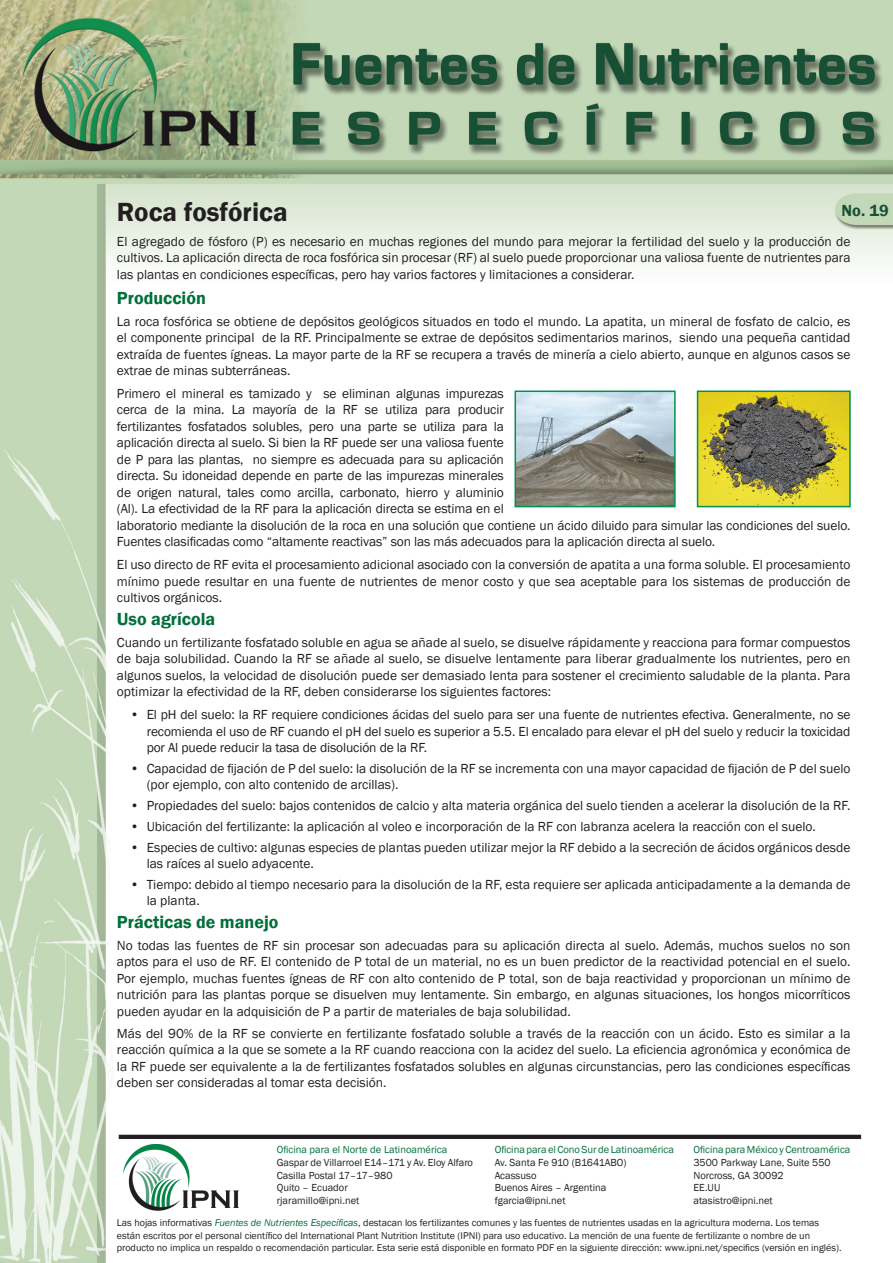
<style>
.page{position:relative;width:893px;height:1263px;background:#fff}
.page>*{position:absolute;margin:0;border:0;box-sizing:border-box;transform-origin:0 0}
.Franklin_Gothic_Demi{font:600 27px "Franklin Gothic";color:#231f20}
.Franklin_Gothic_Book{font:600 18px "Franklin Gothic";color:#006f3a}
.Franklin_Gothic_Demi-2{font:600 16.5px "Franklin Gothic";color:#175035}
.Franklin_Gothic_Book-2{font:13.5px/16.5px "Franklin Gothic";color:#231f20;text-align:justify}
.t1{font:10.5px/12.6px "Franklin Gothic";color:#231f20}
.t2{font:10.5px "Franklin Gothic";color:#006f3a}
.t3{font:10.05px/12px "Franklin Gothic";color:#231f20}
.s1{font-style:italic;color:#006f3a}
</style>
<div class="page">
<img style="left:0;top:0;width:893px;height:1263px">
<img style="left:124px;top:1145px;width:117px;height:65px">
<img style="left:517px;top:393px;width:156px;height:111px">
<div style="left:514px;top:390px;width:162px;height:117px;border:2px solid #009251"></div>
<img style="left:700px;top:393px;width:148px;height:111px">
<div style="left:697px;top:390px;width:154px;height:117px;border:2px solid #009251"></div>
<p class="Franklin_Gothic_Demi" style="left:117px;top:195px;width:172px">Roca fosfórica</p>
<p class="Franklin_Gothic_Demi-2" style="left:841px;top:201px;width:49px">No. 19</p>
<p class="Franklin_Gothic_Book-2" style="left:117px;top:233px;width:735px">El agregado de fósforo (P) es necesario en muchas regiones del mundo para mejorar la fertilidad del suelo y la producción de cultivos. La aplicación directa de roca fosfórica sin procesar (RF) al suelo puede proporcionar una valiosa fuente de nutrientes para las plantas en condiciones específicas, pero hay varios factores y limitaciones a considerar.</p>
<p class="Franklin_Gothic_Book" style="left:117px;top:287px;width:90px">Producción</p>
<p class="Franklin_Gothic_Book-2" style="left:117px;top:313px;width:735px">La roca fosfórica se obtiene de depósitos geológicos situados en todo el mundo. La apatita, un mineral de fosfato de calcio, es el componente principal de la RF. Principalmente se extrae de depósitos sedimentarios marinos, siendo una pequeña cantidad extraída de fuentes ígneas. La mayor parte de la RF se recupera a través de minería a cielo abierto, aunque en algunos casos se extrae de minas subterráneas.</p>
<p class="Franklin_Gothic_Book-2" style="left:117px;top:385px;width:735px;text-align:left">Primero el mineral es tamizado y se eliminan algunas impurezas<br>cerca de la mina. La mayoría de la RF se utiliza para producir<br>fertilizantes fosfatados solubles, pero una parte se utiliza para la<br>aplicación directa al suelo. Si bien la RF puede ser una valiosa fuente<br>de P para las plantas, no siempre es adecuada para su aplicación<br>directa. Su idoneidad depende en parte de las impurezas minerales<br>de origen natural, tales como arcilla, carbonato, hierro y aluminio<br>(Al). La efectividad de la RF para la aplicación directa se estima en el<br>laboratorio mediante la disolución de la roca en una solución que contiene un ácido diluido para simular las condiciones del suelo.<br>Fuentes clasificadas como “altamente reactivas” son las más adecuados para la aplicación directa al suelo.</p>
<p class="Franklin_Gothic_Book-2" style="left:117px;top:557px;width:735px">El uso directo de RF evita el procesamiento adicional asociado con la conversión de apatita a una forma soluble. El procesamiento mínimo puede resultar en una fuente de nutrientes de menor costo y que sea aceptable para los sistemas de producción de cultivos orgánicos.</p>
<p class="Franklin_Gothic_Book" style="left:117px;top:608px;width:100px">Uso agrícola</p>
<p class="Franklin_Gothic_Book-2" style="left:117px;top:634px;width:735px">Cuando un fertilizante fosfatado soluble en agua se añade al suelo, se disuelve rápidamente y reacciona para formar compuestos de baja solubilidad. Cuando la RF se añade al suelo, se disuelve lentamente para liberar gradualmente los nutrientes, pero en algunos suelos, la velocidad de disolución puede ser demasiado lenta para sostener el crecimiento saludable de la planta. Para optimizar la efectividad de la RF, deben considerarse los siguientes factores:</p>
<p class="Franklin_Gothic_Book-2" style="left:147px;top:707px;width:705px;text-indent:-16px">• El pH del suelo: la RF requiere condiciones ácidas del suelo para ser una fuente de nutrientes efectiva. Generalmente, no se recomienda el uso de RF cuando el pH del suelo es superior a 5.5. El encalado para elevar el pH del suelo y reducir la toxicidad por Al puede reducir la tasa de disolución de la RF.</p>
<p class="Franklin_Gothic_Book-2" style="left:147px;top:760px;width:705px;text-indent:-16px">• Capacidad de fijación de P del suelo: la disolución de la RF se incrementa con una mayor capacidad de fijación de P del suelo (por ejemplo, con alto contenido de arcillas).</p>
<p class="Franklin_Gothic_Book-2" style="left:130px;top:798px;width:722px">• Propiedades del suelo: bajos contenidos de calcio y alta materia orgánica del suelo tienden a acelerar la disolución de la RF.</p>
<p class="Franklin_Gothic_Book-2" style="left:130px;top:818px;width:687px">• Ubicación del fertilizante: la aplicación al voleo e incorporación de la RF con labranza acelera la reacción con el suelo.</p>
<p class="Franklin_Gothic_Book-2" style="left:147px;top:839px;width:705px;text-indent:-16px">• Especies de cultivo: algunas especies de plantas pueden utilizar mejor la RF debido a la secreción de ácidos orgánicos desde las raíces al suelo adyacente.</p>
<p class="Franklin_Gothic_Book-2" style="left:147px;top:876px;width:705px;text-indent:-16px">• Tiempo: debido al tiempo necesario para la disolución de la RF, esta requiere ser aplicada anticipadamente a la demanda de la planta.</p>
<p class="Franklin_Gothic_Book" style="left:117px;top:911px;width:163px">Prácticas de manejo</p>
<p class="Franklin_Gothic_Book-2" style="left:117px;top:937px;width:735px">No todas las fuentes de RF sin procesar son adecuadas para su aplicación directa al suelo. Además, muchos suelos no son aptos para el uso de RF. El contenido de P total de un material, no es un buen predictor de la reactividad potencial en el suelo.<br>Por ejemplo, muchas fuentes ígneas de RF con alto contenido de P total, son de baja reactividad y proporcionan un mínimo de nutrición para las plantas porque se disuelven muy lentamente. Sin embargo, en algunas situaciones, los hongos micorríticos pueden ayudar en la adquisición de P a partir de materiales de baja solubilidad.</p>
<p class="Franklin_Gothic_Book-2" style="left:117px;top:1025px;width:735px">Más del 90% de la RF se convierte en fertilizante fosfatado soluble a través de la reacción con un ácido. Esto es similar a la reacción química a la que se somete a la RF cuando reacciona con la acidez del suelo. La eficiencia agronómica y económica de la RF puede ser equivalente a la de fertilizantes fosfatados solubles en algunas circunstancias, pero las condiciones específicas deben ser consideradas al tomar esta decisión.</p>
<p class="t2" style="left:277px;top:1143px;width:172px">Oficina para el Norte de Latinoamérica</p>
<p class="t1" style="left:277px;top:1156px;width:198px">Gaspar de Villarroel E14–171 y Av. Eloy Alfaro<br>Casilla Postal 17–17–980<br>Quito – Ecuador<br>rjaramillo@ipni.net</p>
<p class="t2" style="left:495px;top:1143px;width:181px">Oficina para el Cono Sur de Latinoamérica</p>
<p class="t1" style="left:495px;top:1156px;width:133px">Av. Santa Fe 910 (B1641ABO)<br>Acassuso<br>Buenos Aires – Argentina fgarcia@ipni.net</p>
<p class="t2" style="left:693px;top:1143px;width:158px">Oficina para México y Centroamérica</p>
<p class="t1" style="left:693px;top:1156px;width:139px">3500 Parkway Lane, Suite 550<br>Norcross, GA 30092<br>EE.UU<br>atasistro@ipni.net</p>
<p class="t3" style="left:117px;top:1217px;width:726px">Las hojas informativas <span class="s1">Fuentes de Nutrientes Específicas</span>, destacan los fertilizantes comunes y las fuentes de nutrientes usadas en la agricultura moderna. Los temas están escritos por el personal científico del International Plant Nutrition Institute (IPNI) para uso educativo. La mención de una fuente de fertilizante o nombre de un producto no implica un respaldo o recomendación particular. Esta serie está disponible en formato PDF en la siguiente dirección: www.ipni.net/specifics (versión en inglés).</p>
</div>
